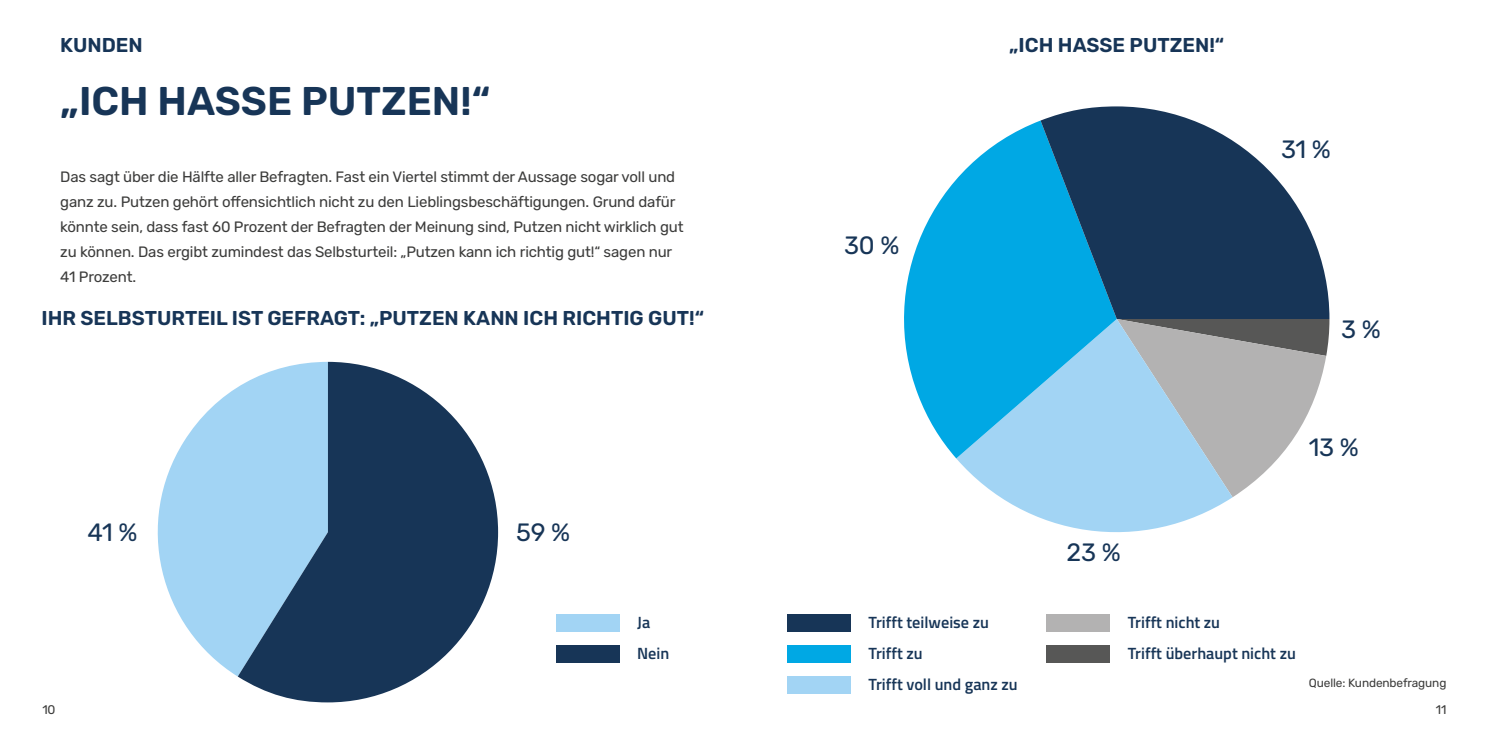
<style>
.page{position:relative;width:1489px;height:745px;background:#fff}
.page>*{position:absolute;margin:0;border:0;box-sizing:border-box;transform-origin:0 0}
.t1{font:600 40px "Rubik";color:#173557}
.t2{font:25px "Rubik";letter-spacing:-.01em;color:#173557}
.t3{font:600 20px "Rubik";color:#173557}
.t4{font:600 16.25px/30.9px "Titillium Web";color:#173557}
.t5{font:15px/25px "Rubik";letter-spacing:-.01em;color:#3c3c3b}
.t6{font:12.5px "Rubik";color:#3c3c3b}
.t7{font:11.88px "Rubik";letter-spacing:-.01em;color:#3c3c3b}
</style>
<div class="page">
<div style="left:787px;top:613px;width:63px;height:18px;background:#173557"></div>
<div style="left:787px;top:644px;width:63px;height:18px;background:#00a8e4"></div>
<div style="left:787px;top:675px;width:63px;height:18px;background:#a2d4f4"></div>
<div style="left:1046px;top:613px;width:63px;height:18px;background:#b3b2b2"></div>
<div style="left:1046px;top:644px;width:63px;height:18px;background:#575756"></div>
<svg style="left:1232px;top:319px;width:97px;height:178px"></svg>
<svg style="left:956px;top:319px;width:276px;height:214px;background:#b1cde0"></svg>
<svg style="left:904px;top:120px;width:212px;height:338px;fill:#00a8e4"></svg>
<svg style="left:1040px;top:106px;width:289px;height:213px;fill:#173557"></svg>
<svg style="left:157px;top:387px;width:81px;height:289px;fill:#a2d4f4"></svg>
<svg style="left:238px;top:361px;width:260px;height:341px;fill:#173557"></svg>
<div style="left:555px;top:613px;width:64px;height:18px;background:#a2d4f4"></div>
<div style="left:555px;top:644px;width:64px;height:18px;background:#173557"></div>
<h3 class="t3" style="left:60px;top:31px;width:84px">KUNDEN</h3>
<h1 class="t1" style="left:60px;top:71px;width:431px">„ICH HASSE PUTZEN!“</h1>
<p class="t5" style="left:60px;top:165px;width:625px">Das sagt über die Hälfte aller Befragten. Fast ein Viertel stimmt der Aussage sogar voll und ganz zu. Putzen gehört offensichtlich nicht zu den Lieblingsbeschäftigungen. Grund dafür könnte sein, dass fast 60 Prozent der Befragten der Meinung sind, Putzen nicht wirklich gut zu können. Das ergibt zumindest das Selbsturteil: „Putzen kann ich richtig gut!“ sagen nur 41 Prozent.</p>
<h3 class="t3" style="left:41px;top:303px;width:664px">IHR SELBSTURTEIL IST GEFRAGT: „PUTZEN KANN ICH RICHTIG GUT!“</h3>
<h2 class="t2" style="left:87px;top:514px;width:52px">41 %</h2>
<h2 class="t2" style="left:516px;top:514px;width:56px">59 %</h2>
<p class="t4" style="left:637px;top:605px;width:34px">Ja<br>Nein</p>
<h2 class="t2" style="left:844px;top:227px;width:57px">30 %</h2>
<h3 class="t3" style="left:1009px;top:31px;width:216px">„ICH HASSE PUTZEN!“</h3>
<h2 class="t2" style="left:1280px;top:131px;width:51px">31 %</h2>
<h2 class="t2" style="left:1066px;top:533px;width:56px">23 %</h2>
<h2 class="t2" style="left:1340px;top:310px;width:41px">3 %</h2>
<h2 class="t2" style="left:1308px;top:429px;width:52px">13 %</h2>
<p class="t4" style="left:868px;top:605px;width:150px">Trifft teilweise zu<br>Trifft zu<br>Trifft voll und ganz zu</p>
<p class="t4" style="left:1127px;top:605px;width:170px">Trifft nicht zu<br>Trifft überhaupt nicht zu</p>
<p class="t7" style="left:1308px;top:674px;width:139px">Quelle: Kundenbefragung</p>
<p class="t6" style="left:42px;top:700px;width:15px">10</p>
<p class="t6" style="left:1435px;top:700px;width:12px">11</p>
</div>
